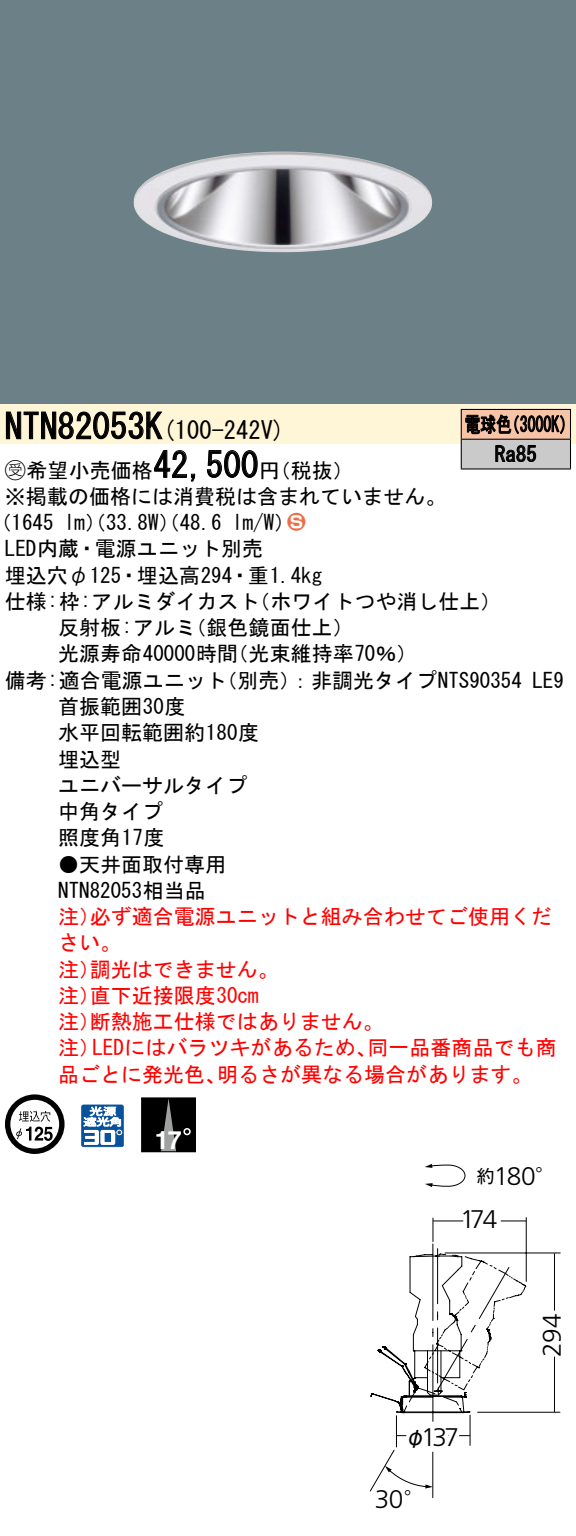
<style>
.page{position:relative;width:576px;height:1536px;background:#fff}
.page>*{position:absolute;margin:0;border:0;box-sizing:border-box;transform-origin:0 0}
.t1{font:35px "MS Gothic";color:#000}
.t2{font:300 25.55px "Frutiger LT Std";letter-spacing:-.05em;color:#000}
.t3{font:700 25.2px "Helvetica LT Std";color:#fff}
.t4{font:24.5px "MS Gothic";color:#000}
.t5{font:21px/26.2px "MS Gothic";color:#000}
.t6{font:21px/26.2px "MS Gothic";color:#f00}
.t7{font:21px/29.8px "MS Gothic";color:#000;scale:.75 1}
.t8{font:21px "Ford Classification 1";color:#ed6d48}
.t9{font:21px "Gothic MB101 Pro Regular 90 pv RKSJ H";color:#000}
.t10{font:17.85px "Gothic MB101 Pro Regular 90 pv RKSJ H";color:#000}
.s1{font-size:35px}
.s2{font-family:"Ford Classification 1"}
.s3{color:#fff}
.s4{font-family:"Gothic MB101 Pro Regular 90 pv RKSJ H";font-weight:400;font-size:21px}
</style>
<div class="page">
<div style="left:0;top:0;width:575px;height:404px;background:#6c8087"></div>
<img style="left:133px;top:152px;width:299px;height:100px">
<div style="left:0;top:404px;width:575px;height:40px;background:#fff5d7"></div>
<svg style="left:6px;top:411px;width:157px;height:29px"></svg>
<svg style="left:154px;top:450px;width:42px;height:32px"></svg>
<svg style="left:207px;top:450px;width:51px;height:28px"></svg>
<svg style="left:5px;top:1094px;width:59px;height:60px"></svg>
<svg style="left:81px;top:1104px;width:43px;height:43px"></svg>
<div style="left:141px;top:1098px;width:54px;height:54px;background:#000"></div>
<svg style="left:161px;top:1100px;width:15px;height:50px"></svg>
<svg style="left:183px;top:1128px;width:8px;height:7px"></svg>
<div style="left:141px;top:1098px;width:55px;height:54px;border:1px solid #000"></div>
<div style="left:461px;top:409px;width:109px;height:30px;background:#f7c4a7"></div>
<div style="left:461px;top:439px;width:109px;height:30px;background:#cacaca"></div>
<hr style="left:460px;top:409px;width:110px;height:1px;background:#000">
<hr style="left:569px;top:410px;width:2px;height:29px;background:#000">
<hr style="left:460px;top:439px;width:110px;height:1px;background:#000">
<hr style="left:569px;top:440px;width:2px;height:28px;background:#000">
<hr style="left:460px;top:468px;width:110px;height:2px;background:#000">
<svg style="left:460px;top:410px;width:104px;height:58px"></svg>
<svg style="left:384px;top:1217px;width:177px;height:281px"></svg>
<hr style="left:433px;top:1220px;width:93px;height:1px;background:#000">
<svg style="left:370px;top:1466px;width:62px;height:32px"></svg>
<hr style="left:553px;top:1253px;width:2px;height:159px;background:#000">
<svg style="left:534px;top:1306px;width:27px;height:65px"></svg>
<svg style="left:370px;top:1164px;width:134px;height:292px"></svg>
<h1 class="t1" style="left:5px;top:409px;width:142px">NTN82053</h1>
<p class="t4" style="left:145px;top:418px;width:141px">(<span class="s1">K</span> 100-242 (V</p>
<p class="t7" style="left:494px;top:409px;width:57px;text-indent:-30px">電球色<br>Ra85</p>
<p class="t7" style="left:504px;top:409px;width:96px">（3000 (K</p>
<h1 class="t1" style="left:153px;top:447px;width:106px">42,500</h1>
<p class="t5" style="left:5px;top:457px;width:442px"><span class="s2">B</span>希望小売価格<br>※掲載の価格には消費税は含まれていません。</p>
<p class="t8" style="left:287px;top:511px;width:19px">2<span class="s3">3</span></p>
<p class="t5" style="left:259px;top:457px;width:96px">（円税抜(</p>
<p class="t5" style="left:232px;top:509px;width:64px">l m (W/</p>
<p class="t5" style="left:-9px;top:509px;width:65px">（1645</p>
<p class="t5" style="left:5px;top:536px;width:259px">LED内蔵・電源ユニット別売</p>
<p class="t5" style="left:5px;top:562px;width:318px">埋込穴φ125・埋込高294・重1.4kg</p>
<p class="t5" style="left:249px;top:588px;width:254px">（ホワイトつや消し仕上(</p>
<p class="t5" style="left:64px;top:509px;width:159px">lm）（33.8 ）（W 48.6</p>
<p class="t5" style="left:185px;top:588px;width:170px;text-indent:-180px">仕様枠: :アルミダイカスト<br>（銀色鏡面仕上(</p>
<p class="t5" style="left:58px;top:614px;width:139px">反射板:アルミ</p>
<p class="t5" style="left:58px;top:641px;width:181px">光源寿命40000時間</p>
<p class="t5" style="left:227px;top:641px;width:191px">（光束維持率70％(</p>
<p class="t5" style="left:216px;top:667px;width:307px">（別売：）非調光タイプNTS90354</p>
<p class="t5" style="left:58px;top:667px;width:202px;text-indent:-53px">備考:適合電源ユニット<br>首振範囲30度<br>水平回転範囲約180度埋込型<br>ユニバーサルタイプ中角タイプ<br>照度角17度</p>
<p class="t5" style="left:58px;top:851px;width:169px">●天井面取付専用<br>NTN82053相当品</p>
<p class="t6" style="left:90px;top:903px;width:463px">必ず適合電源ユニットと組み合わせてご使用くだ</p>
<p class="t5" style="left:532px;top:667px;width:33px">LE9</p>
<p class="t6" style="left:58px;top:903px;width:43px">注）</p>
<p class="t6" style="left:58px;top:929px;width:64px">さい。</p>
<p class="t6" style="left:90px;top:956px;width:190px">調光はできません。</p>
<p class="t6" style="left:90px;top:956px;width:170px;text-indent:-32px">注）<br>直下近接限度30cm</p>
<p class="t6" style="left:90px;top:982px;width:295px;text-indent:-32px">注）<br>断熱施工仕様ではありません。</p>
<p class="t6" style="left:58px;top:1008px;width:43px">注）</p>
<p class="t6" style="left:92px;top:1034px;width:286px">LEDにはバラツキがあるため、</p>
<p class="t6" style="left:367px;top:1034px;width:190px">同一品番商品でも商</p>
<p class="t6" style="left:58px;top:1034px;width:43px">注）</p>
<p class="t6" style="left:58px;top:1061px;width:169px">品ごとに発光色、</p>
<p class="t6" style="left:217px;top:1061px;width:317px">明るさが異なる場合があります。</p>
<p class="t3" style="left:155px;top:1124px;width:29px">17</p>
<p class="t2" style="left:493px;top:1161px;width:64px">180<span class="s4">°</span></p>
<p class="t10" style="left:476px;top:1161px;width:19px">約</p>
<p class="t2" style="left:460px;top:1204px;width:39px">174</p>
<p class="t2" style="left:421px;top:1423px;width:39px">137</p>
<p class="t9" style="left:405px;top:1420px;width:22px">φ</p>
<p class="t2" style="left:375px;top:1484px;width:51px">30<span class="s4">°</span></p>
<p class="t2" style="left:537px;top:1357px;width:44px;rotate:-90deg">294</p>
</div>
